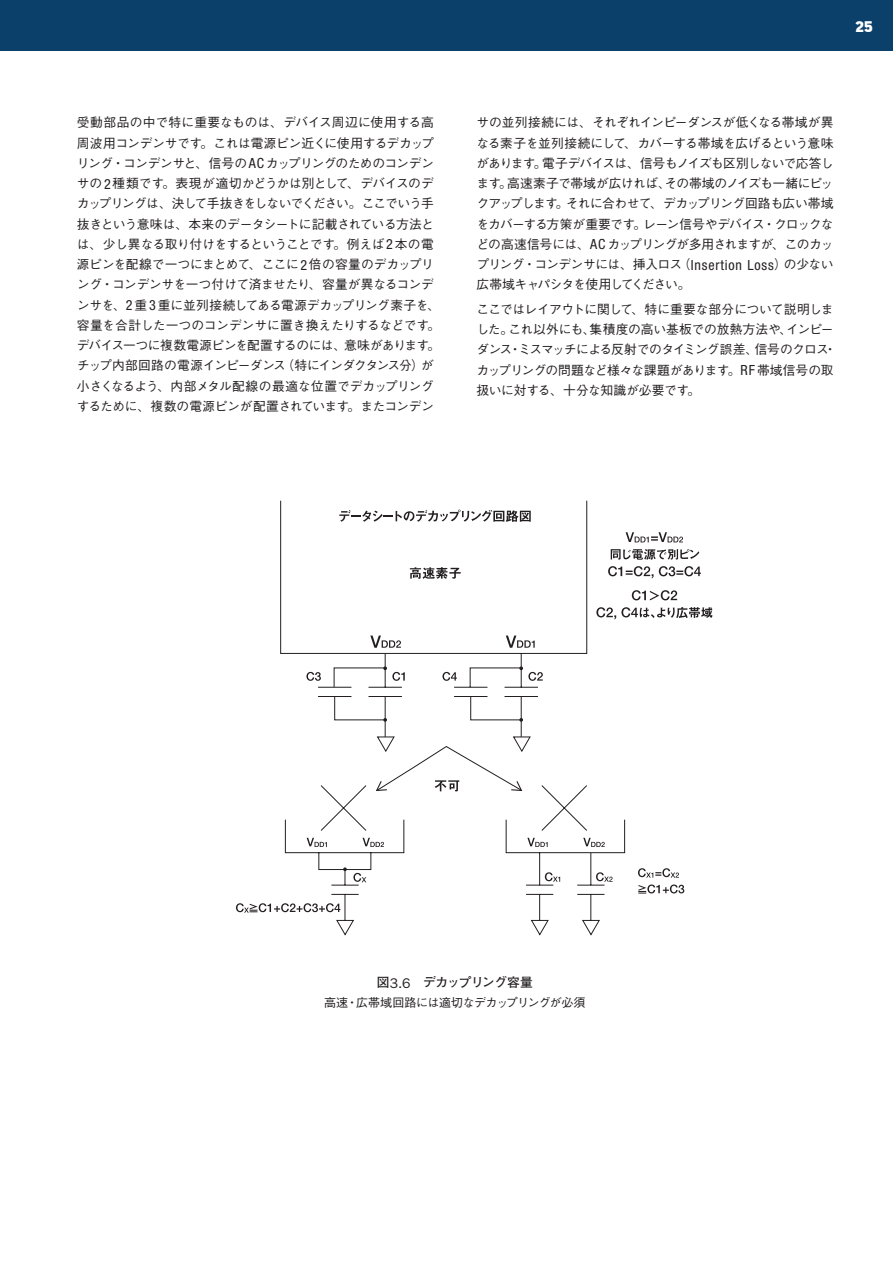
<style>
.page{position:relative;width:893px;height:1263px;background:#fff}
.page>*{position:absolute;margin:0;border:0;box-sizing:border-box;transform-origin:0 0}
.t1{font:900 15px "Azbuka Std";color:#fff}
.t2{font:500 12.75px/20.2px "Gothic BBB Pro";letter-spacing:-.035em;color:#231f20}
.t3{font:700 12.75px "Futo Go B101 Pro";letter-spacing:-.05em;color:#231f20}
.t4{font:500 12px "Gothic BBB Pro";letter-spacing:-.045em;color:#231f20}
.s1{font-family:"Helvetica Neue LT Std";font-weight:400;font-stretch:condensed;font-size:14.1px}
.s2{font-family:"ITC Franklin Gothic Std";font-weight:400;font-size:14.1px}
</style>
<div class="page">
<div style="left:0;top:0;width:893px;height:51px;background:#0b406a"></div>
<svg style="left:626px;top:532px;width:57px;height:10px"></svg>
<svg style="left:611px;top:549px;width:88px;height:11px"></svg>
<svg style="left:608px;top:566px;width:45px;height:12px"></svg>
<svg style="left:659px;top:566px;width:42px;height:10px"></svg>
<svg style="left:632px;top:590px;width:45px;height:10px"></svg>
<svg style="left:596px;top:607px;width:116px;height:12px"></svg>
<svg style="left:638px;top:868px;width:41px;height:10px"></svg>
<svg style="left:638px;top:884px;width:46px;height:9px"></svg>
<svg style="left:236px;top:738px;width:389px;height:198px"></svg>
<svg style="left:280px;top:500px;width:308px;height:238px"></svg>
<p class="t2" style="left:77px;top:111px;width:365px">受動部品の中で特に重要なものは、デバイス周辺に使用する高周波用コンデンサです。これは電源ピン近くに使用するデカップリング・コンデンサと、信号の<span class="s1">AC</span> カップリングのためのコンデンサの<span class="s1">2</span>種類です。表現が適切かどうかは別として、デバイスのデカップリングは、決して手抜きをしないでください。ここでいう手抜きという意味は、本来のデータシートに記載されている方法とは、少し異なる取り付けをするということです。例えば<span class="s1">2</span>本の電源ピンを配線で一つにまとめて、ここに<span class="s1">2</span>倍の容量のデカップリング・コンデンサを一つ付けて済ませたり、容量が異なるコンデンサを、<span class="s1">2</span> 重 <span class="s1">3</span> 重に並列接続してある電源デカップリング素子を、容量を合計した一つのコンデンサに置き換えたりするなどです。デバイス一つに複数電源ピンを配置するのには、意味があります。チップ内部回路の電源インピーダンス（特にインダクタンス分）が小さくなるよう、内部メタル配線の最適な位置でデカップリングするために、複数の電源ピンが配置されています。またコンデン</p>
<p class="t1" style="left:855px;top:17px;width:19px">25</p>
<p class="t2" style="left:476px;top:111px;width:359px;text-align:justify">サの並列接続には、それぞれインピーダンスが低くなる帯域が異なる素子を並列接続にして、カバーする帯域を広げるという意味があります。電子デバイスは、信号もノイズも区別しないで応答します。高速素子で帯域が広ければ、その帯域のノイズも一緒にピックアップします。それに合わせて、デカップリング回路も広い帯域をカバーする方策が重要です。レーン信号やデバイス・クロックなどの高速信号には、<span class="s1">AC</span> カップリングが多用されますが、このカップリング・コンデンサには、挿入ロス（<span class="s1">Insertion Loss</span>）の少ない広帯域キャパシタを使用してください。</p>
<p class="t2" style="left:476px;top:297px;width:362px">ここではレイアウトに関して、特に重要な部分について説明しました。これ以外にも、集積度の高い基板での放熱方法や、インピーダンス・ミスマッチによる反射でのタイミング誤差、信号のクロス・カップリングの問題など様々な課題があります。<span class="s1">RF</span> 帯域信号の取扱いに対する、十分な知識が必要です。</p>
<p class="t3" style="left:377px;top:972px;width:157px">図<span class="s2">3.6</span>　デカップリング容量</p>
<p class="t4" style="left:324px;top:993px;width:263px">高速・広帯域回路には適切なデカップリングが必須</p>
</div>
